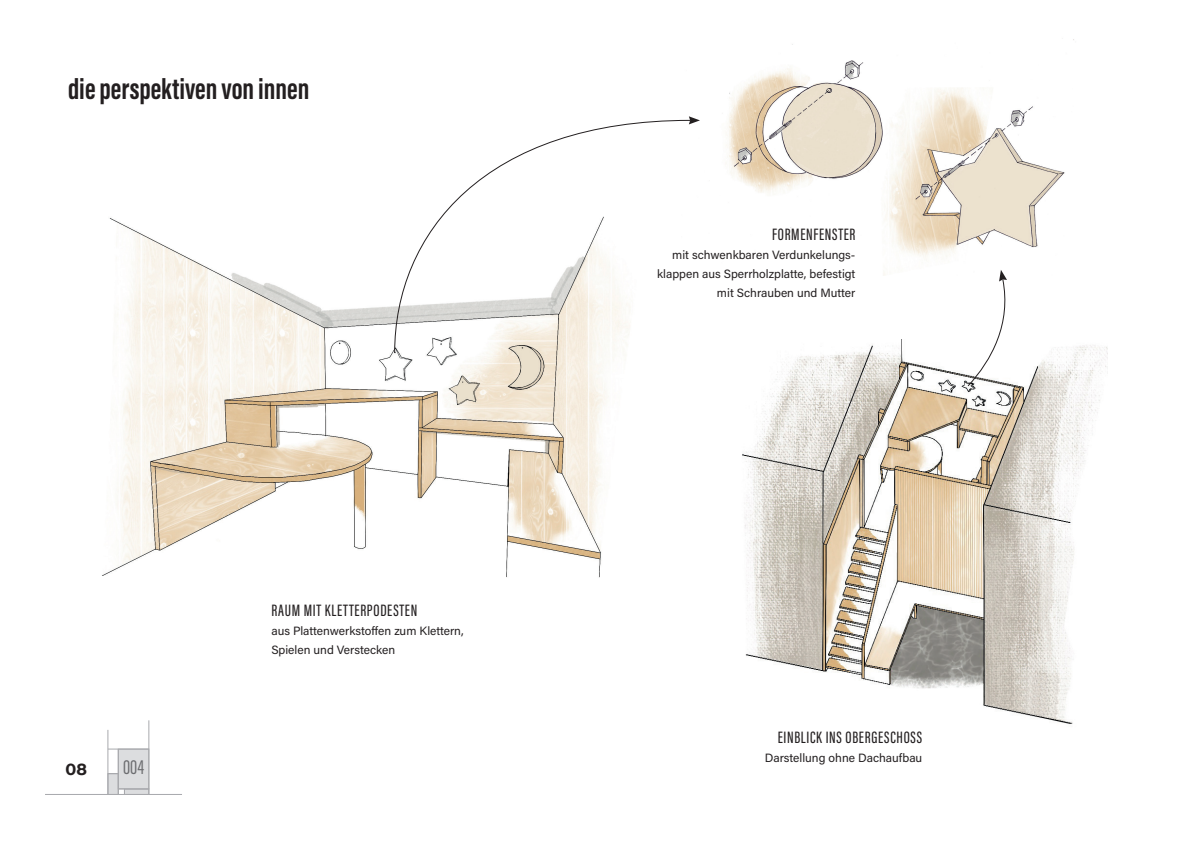
<style>
.page{position:relative;width:1191px;height:842px;background:#fff}
.page>*{position:absolute;margin:0;border:0;box-sizing:border-box;transform-origin:0 0}
.t1{font:700 30px "Acumin Pro Extra Cond";color:#231f20}
.t2{font:21px "Acumin Pro Extra Cond";color:#6c6d70}
.t3{font:500 17px "Acumin Pro Extra Cond";letter-spacing:.04em;color:#231f20}
.t4{font:700 16px "Montserrat";color:#231f20}
.t5{font:12px/19px "Acumin Pro";color:#231f20;text-align:right}
</style>
<div class="page">
<div style="left:107px;top:773px;width:12px;height:22px;background:#dcdddf;border:1px solid #a8a9ad"></div>
<div style="left:124px;top:788px;width:25px;height:7px;background:#dcdddf;border:1px solid #a8a9ad"></div>
<div style="left:118px;top:749px;width:31px;height:40px;background:#dcdddf"></div>
<hr style="left:107px;top:730px;width:1px;height:64px;background:#a8a9ad">
<hr style="left:45px;top:794px;width:137px;height:1px;background:#a8a9ad">
<hr style="left:148px;top:720px;width:1px;height:74px;background:#a8a9ad">
<hr style="left:108px;top:749px;width:41px;height:1px;background:#a8a9ad">
<hr style="left:118px;top:749px;width:1px;height:45px;background:#a8a9ad">
<hr style="left:119px;top:788px;width:30px;height:1px;background:#a8a9ad">
<img style="left:742px;top:339px;width:365px;height:385px">
<img style="left:102px;top:218px;width:512px;height:360px">
<img style="left:726px;top:39px;width:348px;height:236px">
<svg style="left:394px;top:119px;width:296px;height:235px"></svg>
<svg style="left:689px;top:116px;width:11px;height:8px"></svg>
<svg style="left:966px;top:270px;width:45px;height:117px"></svg>
<h1 class="t1" style="left:68px;top:70px;width:243px">die perspektiven von innen</h1>
<h3 class="t4" style="left:65px;top:757px;width:23px">08</h3>
<h2 class="t2" style="left:123px;top:755px;width:23px">004</h2>
<h3 class="t3" style="left:271px;top:600px;width:147px">RAUM MIT KLETTERPODESTEN</h3>
<p class="t5" style="left:271px;top:621px;width:194px;text-align:left">aus Plattenwerkstoffen zum Klettern,<br>Spielen und Verstecken</p>
<h3 class="t3" style="left:772px;top:224px;width:85px">FORMENFENSTER</h3>
<p class="t5" style="left:657px;top:244px;width:200px">mit schwenkbaren Verdunkelungs&shy;klappen aus Sperrholzplatte, befestigt mit Schrauben und Mutter</p>
<h3 class="t3" style="left:777px;top:727px;width:146px">EINBLICK INS OBERGESCHOSS</h3>
<p class="t5" style="left:764px;top:748px;width:159px">Darstellung ohne Dachaufbau</p>
</div>
